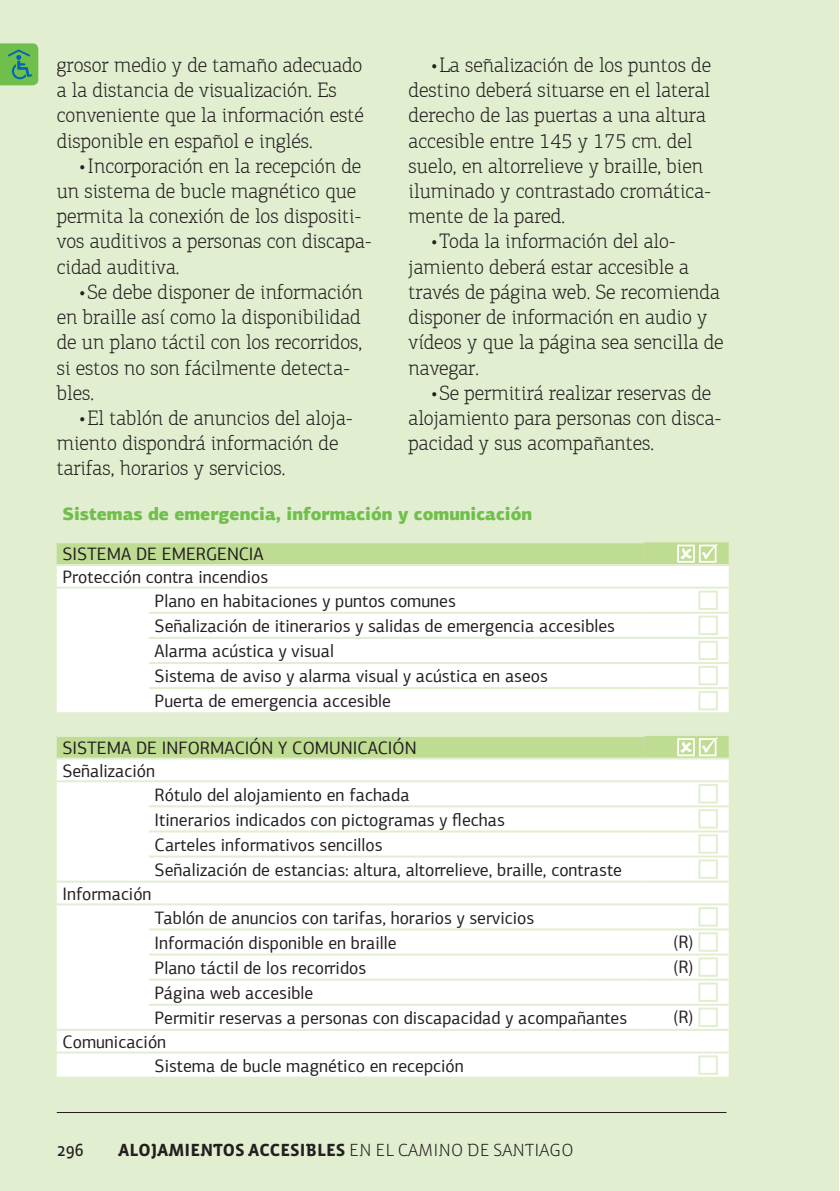
<style>
.page{position:relative;width:840px;height:1191px;background:#fff}
.page>*{position:absolute;margin:0;border:0;box-sizing:border-box;transform-origin:0 0}
.texto_corrido_jorge{font:300 21px/25.2px "PF Agora Slab Pro";color:#231f20}
.Tablas1{font:18px "PF Agora Sans Pro";color:#231f20}
.Tablas1-2{font:900 18px "PF Agora Sans Pro";color:#70bf4c}
.t1{font:700 18px "Vista Sans Alt";color:#231f20}
.t2{font:18px "Vista Sans Reg";color:#231f20}
.s1{font-weight:300}
</style>
<div class="page">
<div style="left:0;top:0;width:838px;height:1191px;background:#e1eed0"></div>
<hr style="left:57px;top:1112px;width:669px;height:1px;background:#231f20">
<svg style="left:0;top:43px;width:38px;height:42px;background:#63b45a"></svg>
<div style="left:57px;top:543px;width:586px;height:21px;background:#bfdc93"></div>
<svg style="left:57px;top:566px;width:671px;height:510px;background:#fafcf8"></svg>
<hr style="left:57px;top:586px;width:92px;height:2px;background:#e1eed0">
<hr style="left:149px;top:586px;width:494px;height:2px;background:#e1eed0">
<hr style="left:149px;top:612px;width:494px;height:2px;background:#e1eed0">
<hr style="left:149px;top:637px;width:494px;height:2px;background:#e1eed0">
<hr style="left:149px;top:662px;width:494px;height:2px;background:#e1eed0">
<hr style="left:149px;top:687px;width:494px;height:2px;background:#e1eed0">
<hr style="left:57px;top:712px;width:92px;height:2px;background:#e1eed0">
<hr style="left:149px;top:712px;width:494px;height:2px;background:#e1eed0">
<hr style="left:57px;top:735px;width:92px;height:2px;background:#e1eed0">
<hr style="left:149px;top:735px;width:494px;height:2px;background:#e1eed0">
<hr style="left:57px;top:757px;width:92px;height:2px;background:#e1eed0">
<hr style="left:149px;top:757px;width:494px;height:2px;background:#e1eed0">
<hr style="left:57px;top:780px;width:92px;height:2px;background:#e1eed0">
<hr style="left:149px;top:780px;width:494px;height:2px;background:#e1eed0">
<hr style="left:149px;top:805px;width:494px;height:2px;background:#e1eed0">
<hr style="left:149px;top:830px;width:494px;height:2px;background:#e1eed0">
<hr style="left:149px;top:855px;width:494px;height:2px;background:#e1eed0">
<hr style="left:57px;top:880px;width:92px;height:2px;background:#e1eed0">
<hr style="left:149px;top:880px;width:494px;height:2px;background:#e1eed0">
<hr style="left:57px;top:903px;width:92px;height:2px;background:#e1eed0">
<hr style="left:149px;top:903px;width:494px;height:2px;background:#e1eed0">
<hr style="left:149px;top:928px;width:494px;height:2px;background:#e1eed0">
<hr style="left:149px;top:953px;width:494px;height:2px;background:#e1eed0">
<hr style="left:149px;top:978px;width:494px;height:2px;background:#e1eed0">
<hr style="left:149px;top:1003px;width:494px;height:2px;background:#e1eed0">
<hr style="left:57px;top:1028px;width:92px;height:2px;background:#e1eed0">
<hr style="left:149px;top:1028px;width:494px;height:2px;background:#e1eed0">
<hr style="left:57px;top:1051px;width:92px;height:2px;background:#e1eed0">
<hr style="left:149px;top:1051px;width:494px;height:2px;background:#e1eed0">
<hr style="left:643px;top:757px;width:85px;height:2px;background:#e1eed0">
<hr style="left:643px;top:780px;width:85px;height:2px;background:#e1eed0">
<hr style="left:643px;top:805px;width:85px;height:2px;background:#e1eed0">
<hr style="left:643px;top:830px;width:85px;height:2px;background:#e1eed0">
<hr style="left:643px;top:855px;width:85px;height:2px;background:#e1eed0">
<hr style="left:643px;top:880px;width:85px;height:2px;background:#e1eed0">
<hr style="left:643px;top:903px;width:85px;height:2px;background:#e1eed0">
<hr style="left:643px;top:928px;width:85px;height:2px;background:#e1eed0">
<hr style="left:643px;top:953px;width:85px;height:2px;background:#e1eed0">
<hr style="left:643px;top:978px;width:85px;height:2px;background:#e1eed0">
<hr style="left:643px;top:1003px;width:85px;height:2px;background:#e1eed0">
<hr style="left:643px;top:1028px;width:85px;height:2px;background:#e1eed0">
<hr style="left:643px;top:1051px;width:85px;height:2px;background:#e1eed0">
<svg style="left:643px;top:542px;width:85px;height:216px"></svg>
<div style="left:698px;top:784px;width:19px;height:19px;border:2px solid #e1eed0"></div>
<div style="left:698px;top:809px;width:19px;height:19px;border:2px solid #e1eed0"></div>
<div style="left:698px;top:834px;width:19px;height:19px;border:2px solid #e1eed0"></div>
<div style="left:698px;top:859px;width:19px;height:20px;border:2px solid #e1eed0"></div>
<div style="left:698px;top:907px;width:19px;height:19px;border:2px solid #e1eed0"></div>
<div style="left:698px;top:932px;width:19px;height:19px;border:2px solid #e1eed0"></div>
<div style="left:698px;top:957px;width:19px;height:19px;border:2px solid #e1eed0"></div>
<div style="left:698px;top:982px;width:19px;height:20px;border:2px solid #e1eed0"></div>
<div style="left:698px;top:1007px;width:19px;height:20px;border:2px solid #e1eed0"></div>
<div style="left:698px;top:1055px;width:19px;height:19px;border:2px solid #e1eed0"></div>
<p class="texto_corrido_jorge" style="left:57px;top:52px;width:308px">grosor medio y de tamaño adecuado a la distancia de visualización. Es conveniente que la información esté disponible en español e inglés.</p>
<p class="texto_corrido_jorge" style="left:57px;top:153px;width:317px;text-indent:23px">•Incorporación en la recepción de un sistema de bucle magnético que permita la conexión de los dispositi&shy;vos auditivos a personas con discapa&shy;cidad auditiva.</p>
<p class="texto_corrido_jorge" style="left:57px;top:279px;width:307px;text-indent:23px">•Se debe disponer de información en braille así como la disponibilidad de un plano táctil con los recorridos, si estos no son fácilmente detecta&shy;bles.</p>
<p class="texto_corrido_jorge" style="left:57px;top:405px;width:297px;text-indent:23px">•El tablón de anuncios del aloja&shy;miento dispondrá información de tarifas, horarios y servicios.</p>
<p class="texto_corrido_jorge" style="left:408px;top:52px;width:304px;text-indent:23px">•La señalización de los puntos de destino deberá situarse en el lateral derecho de las puertas a una altura accesible entre 145 y 175 cm. del suelo, en altorrelieve y braille, bien iluminado y contrastado cromática&shy;mente de la pared.</p>
<p class="texto_corrido_jorge" style="left:408px;top:229px;width:316px;text-indent:23px">•Toda la información del alo&shy;jamiento deberá estar accesible a través de página web. Se recomienda disponer de información en audio y vídeos y que la página sea sencilla de navegar.</p>
<p class="texto_corrido_jorge" style="left:408px;top:380px;width:314px;text-indent:23px">•Se permitirá realizar reservas de alojamiento para personas con disca&shy;pacidad y sus acompañantes.</p>
<p class="Tablas1-2" style="left:62px;top:501px;width:471px">Sistemas de emergencia, información y comunicación</p>
<p class="Tablas1" style="left:62px;top:543px;width:203px">SISTEMA DE EMERGENCIA</p>
<p class="Tablas1" style="left:62px;top:566px;width:207px">Protección contra incendios</p>
<p class="Tablas1" style="left:154px;top:590px;width:302px">Plano en habitaciones y puntos comunes</p>
<p class="Tablas1" style="left:154px;top:615px;width:461px">Señalización de itinerarios y salidas de emergencia accesibles</p>
<p class="Tablas1" style="left:154px;top:640px;width:181px">Alarma acústica y visual</p>
<p class="Tablas1" style="left:154px;top:665px;width:394px">Sistema de aviso y alarma visual y acústica en aseos</p>
<p class="Tablas1" style="left:154px;top:690px;width:238px">Puerta de emergencia accesible</p>
<p class="Tablas1" style="left:62px;top:737px;width:355px">SISTEMA DE INFORMACIÓN Y COMUNICACIÓN</p>
<p class="Tablas1" style="left:62px;top:759px;width:94px">Señalización</p>
<p class="Tablas1" style="left:154px;top:783px;width:256px">Rótulo del alojamiento en fachada</p>
<p class="Tablas1" style="left:154px;top:808px;width:351px">Itinerarios indicados con pictogramas y flechas</p>
<p class="Tablas1" style="left:154px;top:834px;width:229px">Carteles informativos sencillos</p>
<p class="Tablas1" style="left:154px;top:859px;width:468px">Señalización de estancias: altura, altorrelieve, braille, contraste</p>
<p class="Tablas1" style="left:62px;top:882px;width:91px">Información</p>
<p class="Tablas1" style="left:154px;top:906px;width:381px">Tablón de anuncios con tarifas, horarios y servicios</p>
<p class="Tablas1" style="left:154px;top:931px;width:243px">Información disponible en braille</p>
<p class="Tablas1" style="left:673px;top:930px;width:22px">(R)</p>
<p class="Tablas1" style="left:154px;top:957px;width:213px">Plano táctil de los recorridos</p>
<p class="Tablas1" style="left:673px;top:956px;width:22px">(R)</p>
<p class="Tablas1" style="left:154px;top:982px;width:160px">Página web accesible</p>
<p class="Tablas1" style="left:154px;top:1007px;width:474px">Permitir reservas a personas con discapacidad y acompañantes</p>
<p class="Tablas1" style="left:673px;top:1006px;width:22px">(R)</p>
<p class="Tablas1" style="left:62px;top:1031px;width:105px">Comunicación</p>
<p class="Tablas1" style="left:154px;top:1055px;width:310px">Sistema de bucle magnético en recepción</p>
<p class="t2" style="left:57px;top:1140px;width:28px">296</p>
<p class="t1" style="left:118px;top:1140px;width:456px">ALOJAMIENTOS ACCESIBLES <span class="s1">EN EL CAMINO DE SANTIAGO</span></p>
</div>
